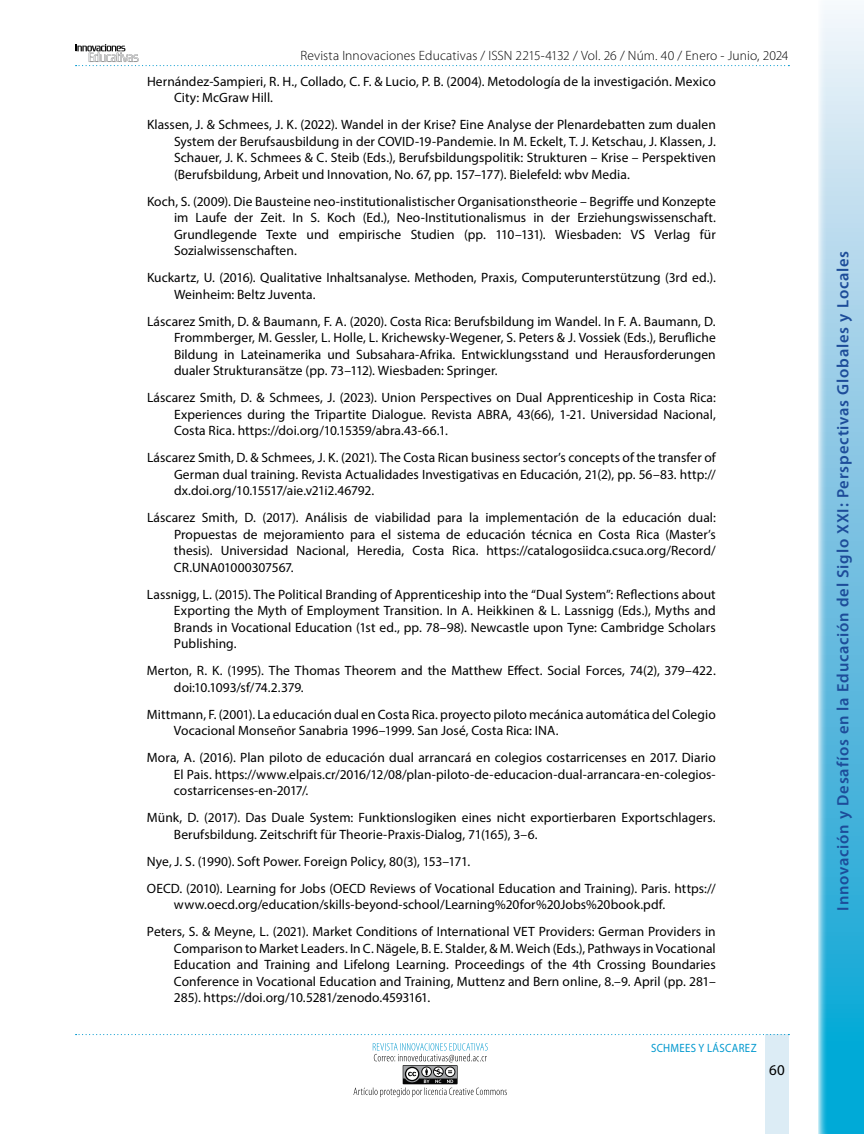
<style>
.page{position:relative;width:864px;height:1134px;background:#fff}
.page>*{position:absolute;margin:0;border:0;box-sizing:border-box;transform-origin:0 0}
.t1{font:600 16.5px "Myriad Pro";letter-spacing:.05em;color:#1d4c99}
.t2{font:15px "Myriad Pro";color:#000}
.t3{font:13.5px/16.5px "Myriad Pro";letter-spacing:.005em;color:#000;text-align:justify}
.t4{font:300 13.5px "Myriad Pro";letter-spacing:.01em;color:#000}
.t5{font:12px "Myriad Pro";letter-spacing:.03em;color:#0098ce;scale:.9 1}
</style>
<div class="page">
<svg style="left:76px;top:44px;width:713px;height:22px"></svg>
<div style="left:765px;top:1034px;width:23px;height:100px;background:#dcecf5"></div>
<svg style="left:76px;top:1034px;width:713px;height:1px"></svg>
<svg style="left:354px;top:1043px;width:153px;height:54px"></svg>
<svg style="left:818px;top:10px;width:46px;height:1124px;background:#7dc8e5"></svg>
<p class="t4" style="left:300px;top:48px;width:489px">Revista Innovaciones Educativas / ISSN 2215-4132 / Vol. 26 / Núm. 40 / Enero - Junio, 2024</p>
<p class="t3" style="left:174px;top:73px;width:543px;text-indent:-27px">Hernández-Sampieri, R. H., Collado, C. F. &amp; Lucio, P. B. (2004). Metodología de la investigación. Mexico<br>City: McGraw Hill.</p>
<p class="t3" style="left:174px;top:116px;width:543px;text-indent:-27px">Klassen, J. &amp; Schmees, J. K. (2022). Wandel in der Krise? Eine Analyse der Plenardebatten zum dualen System der Berufsausbildung in der COVID-19-Pandemie. In M. Eckelt, T. J. Ketschau, J. Klassen, J.<br>Schauer, J. K. Schmees &amp; C. Steib (Eds.), Berufsbildungspolitik: Strukturen – Krise – Perspektiven (Berufsbildung, Arbeit und Innovation, No. 67, pp. 157–177). Bielefeld: wbv Media.</p>
<p class="t3" style="left:174px;top:193px;width:543px;text-indent:-27px">Koch, S. (2009). Die Bausteine neo-institutionalistischer Organisationstheorie – Begriffe und Konzepte im Laufe der Zeit. In S. Koch (Ed.), Neo-Institutionalismus in der Erziehungswissenschaft.<br>Grundlegende Texte und empirische Studien (pp. 110–131). Wiesbaden: VS Verlag fü r Sozialwissenschaften.</p>
<p class="t3" style="left:174px;top:269px;width:543px;text-indent:-27px">Kuckartz, U. (2016). Qualitative Inhaltsanalyse. Methoden, Praxis, Computerunterstützung (3rd ed.).<br>Weinheim: Beltz Juventa.</p>
<p class="t3" style="left:174px;top:313px;width:543px;text-indent:-27px">Láscarez Smith, D. &amp; Baumann, F. A. (2020). Costa Rica: Berufsbildung im Wandel. In F. A. Baumann, D.<br>Frommberger, M. Gessler, L. Holle, L. Krichewsky-Wegener, S. Peters &amp; J. Vossiek (Eds.), Berufliche Bildung in Lateinamerika und Subsahara-Afrika. Entwicklungsstand und Herausforderungen dualer Strukturansätze (pp. 73–112). Wiesbaden: Springer.</p>
<p class="t3" style="left:174px;top:389px;width:543px;text-indent:-27px">Láscarez Smith, D. &amp; Schmees, J. (2023). Union Perspectives on Dual Apprenticeship in Costa Rica:<br>Experiences during the Tripartite Dialogue. Revista ABRA, 43(66), 1-21. Universidad Nacional, Costa Rica. https://doi.org/10.15359/abra.43-66.1.</p>
<p class="t3" style="left:174px;top:449px;width:543px;text-indent:-27px">Láscarez Smith, D. &amp; Schmees, J. K. (2021). The Costa Rican business sector’s concepts of the transfer of German dual training. Revista Actualidades Investigativas en Educación, 21(2), pp. 56–83. http:// dx.doi.org/10.15517/aie.v21i2.46792.</p>
<p class="t3" style="left:174px;top:509px;width:543px;text-indent:-27px">Láscarez Smith, D. (2017). Aná lisis de viabilidad para la implementación de la educación dual:<br>Propuestas de mejoramiento para el sistema de educación técnica en Costa Rica (Master’s thesis). Universidad Nacional, Heredia, Costa Rica. https://catalogosiidca.csuca.org/Record/ CR.UNA01000307567.</p>
<p class="t3" style="left:174px;top:586px;width:543px;text-indent:-27px">Lassnigg, L. (2015). The Political Branding of Apprenticeship into the “Dual System”: Reflections about Exporting the Myth of Employment Transition. In A. Heikkinen &amp; L. Lassnigg (Eds.), Myths and Brands in Vocational Education (1st ed., pp. 78–98). Newcastle upon Tyne: Cambridge Scholars Publishing.</p>
<p class="t3" style="left:174px;top:662px;width:543px;text-indent:-27px">Merton, R. K. (1995). The Thomas Theorem and the Matthew Effect. Social Forces, 74(2), 379–422. doi:10.1093/sf/74.2.379.</p>
<p class="t3" style="left:174px;top:706px;width:543px;text-indent:-27px">Mittmann, F. (2001). La educación dual en Costa Rica. proyecto piloto mecá nica automática del Colegio<br>Vocacional Monseñor Sanabria 1996–1999. San José, Costa Rica: INA.</p>
<p class="t3" style="left:174px;top:749px;width:543px;text-indent:-27px">Mora, A. (2016). Plan piloto de educación dual arrancará en colegios costarricenses en 2017. Diario El Pais. https://www.elpais.cr/2016/12/08/plan-piloto-de-educacion-dual-arrancara-en-colegios&shy;costarricenses-en-2017/.</p>
<p class="t3" style="left:174px;top:809px;width:543px;text-indent:-27px">Mü nk, D. (2017). Das Duale System: Funktionslogiken eines nicht exportierbaren Exportschlagers.<br>Berufsbildung. Zeitschrift fü r Theorie-Praxis-Dialog, 71(165), 3–6.</p>
<p class="t3" style="left:147px;top:847px;width:570px;line-height:27px">Nye, J. S. (1990). Soft Power. Foreign Policy, 80(3), 153–171.<br>OECD. (2010). Learning for Jobs (OECD Reviews of Vocational Education and Training). Paris. https://</p>
<p class="t3" style="left:147px;top:891px;width:570px;line-height:27px;text-indent:27px">www.oecd.org/education/skills-beyond-school/Learning%20for%20Jobs%20book.pdf.<br>Peters, S. &amp; Meyne, L. (2021). Market Conditions of International VET Providers: German Providers in</p>
<p class="t3" style="left:174px;top:940px;width:543px">Comparison to Market Leaders. In C. Nägele, B. E. Stalder, &amp; M. Weich (Eds.), Pathways in Vocational Education and Training and Lifelong Learning. Proceedings of the 4th Crossing Boundaries Conference in Vocational Education and Training, Muttenz and Bern online, 8.–9. April (pp. 281– 285). https://doi.org/10.5281/zenodo.4593161.</p>
<p class="t5" style="left:651px;top:1040px;width:119px">SCHMEES Y LÁSCAREZ</p>
<p class="t2" style="left:769px;top:1060px;width:17px">60</p>
<p class="t1" style="left:834px;top:911px;width:661px;rotate:-90deg">Innovación y Desafíos en la Educación del Siglo XXI: Perspectivas Globales y Locales</p>
</div>
